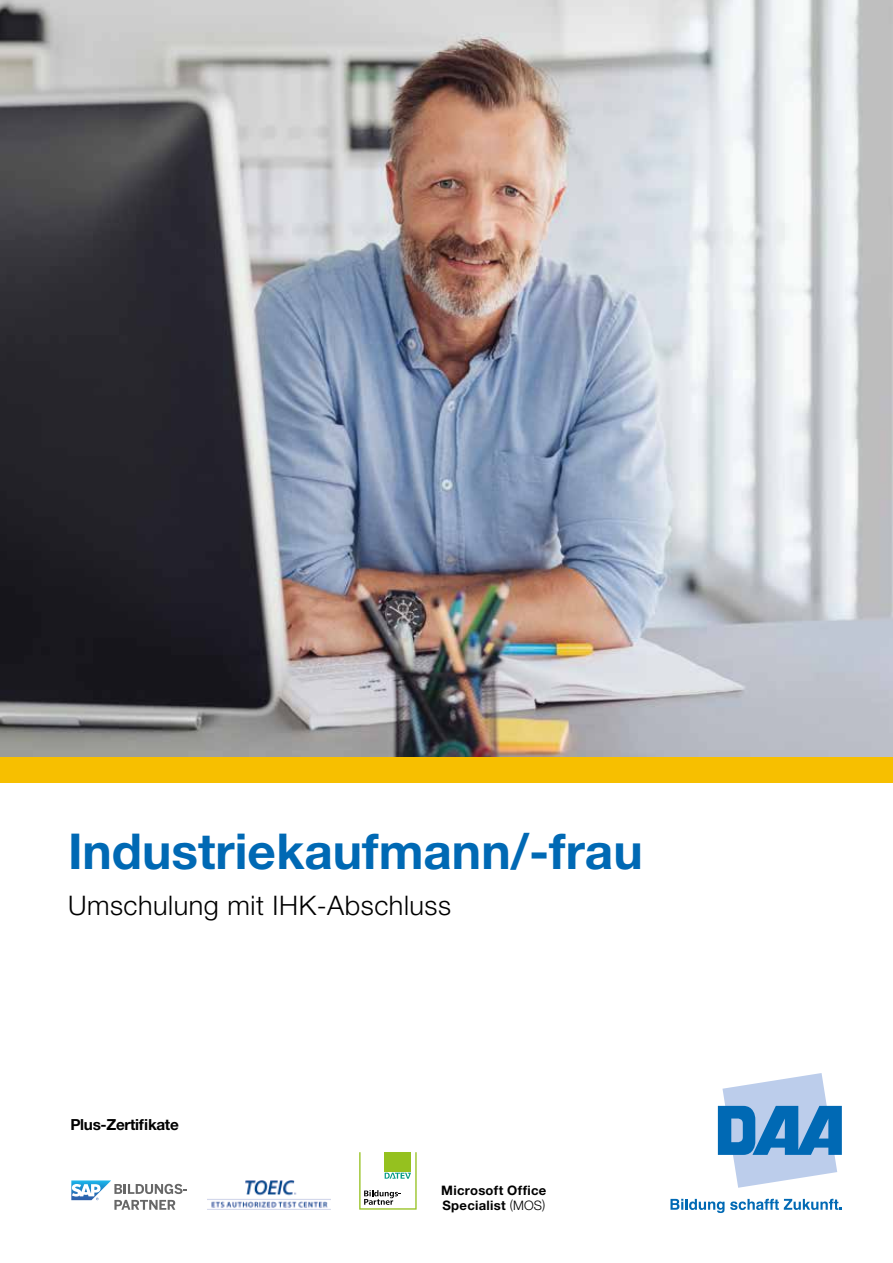
<style>
.page{position:relative;width:893px;height:1263px;background:#fff}
.page>*{position:absolute;margin:0;border:0;box-sizing:border-box;transform-origin:0 0}
.t1{font:700 49.5px "Helvetica Neue LT Pro";color:#0069b4}
.t2{font:300 27px "Helvetica Neue LT Std";letter-spacing:.02em;color:#000}
.t3{font:700 15.3px "Helvetica Neue LT Pro";letter-spacing:-.02em;color:#000}
.t4{font:700 13.05px/14.2px "Helvetica Neue LT Pro";letter-spacing:.02em;color:#000}
.s1{font-family:"Helvetica Neue LT Std";font-weight:300}
</style>
<div class="page">
<svg style="left:718px;top:1073px;width:124px;height:115px"></svg>
<svg style="left:670px;top:1199px;width:54px;height:14px"></svg>
<svg style="left:730px;top:1199px;width:112px;height:11px"></svg>
<svg style="left:71px;top:1180px;width:116px;height:30px"></svg>
<img style="left:208px;top:1181px;width:123px;height:29px">
<svg style="left:359px;top:1152px;width:58px;height:57px"></svg>
<img style="left:0;top:0;width:893px;height:757px">
<hr style="left:0;top:757px;width:1px;height:506px;background:#f7bf00">
<div style="left:0;top:757px;width:893px;height:25px;background:#f7bf00"></div>
<h1 class="t1" style="left:68px;top:820px;width:576px">Industriekaufmann/-frau</h1>
<h2 class="t2" style="left:68px;top:889px;width:385px">Umschulung mit IHK-Abschluss</h2>
<p class="t3" style="left:70px;top:1115px;width:110px">Plus-Zertifikate</p>
<p class="t4" style="left:441px;top:1183px;width:107px">Microsoft Office<br>Specialist <span class="s1">(MOS)</span></p>
</div>
